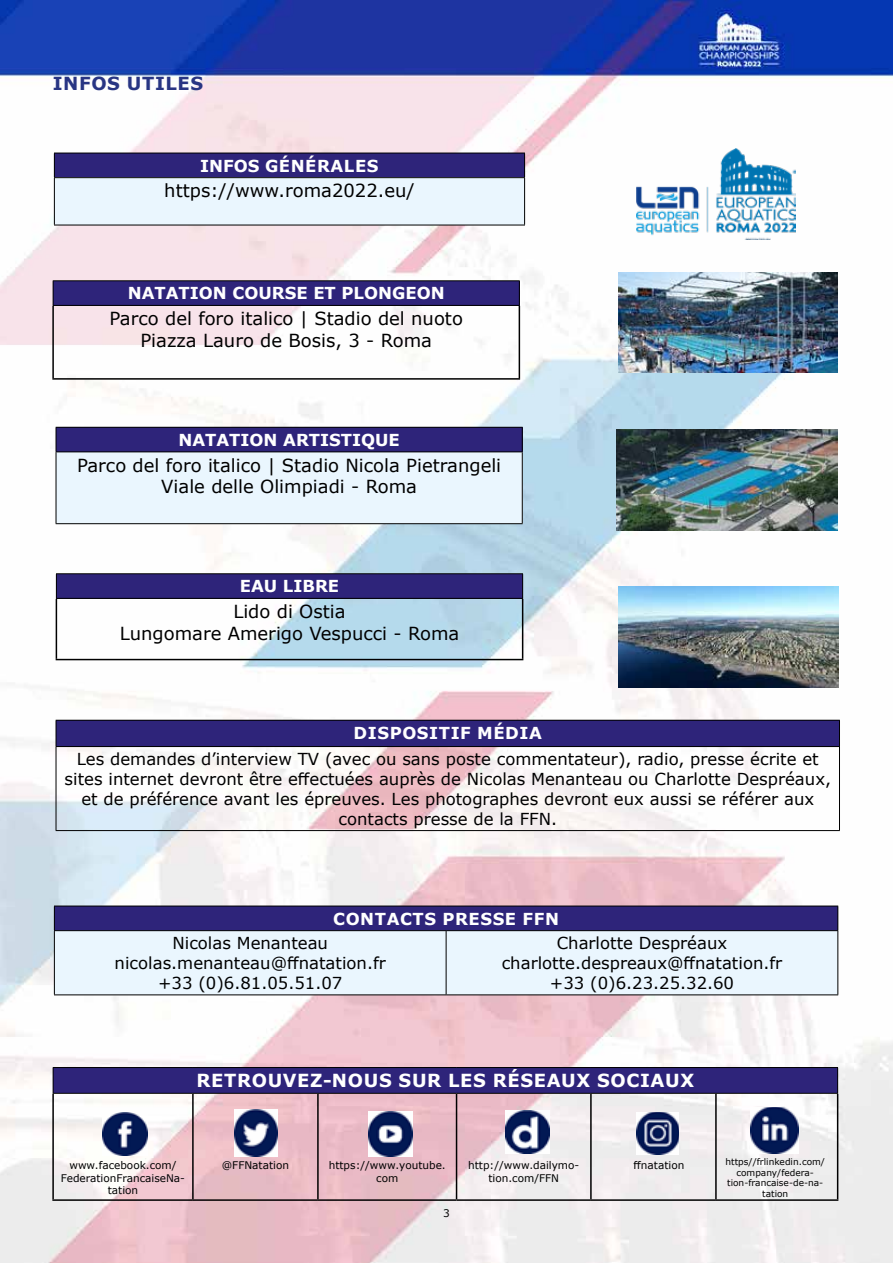
<style>
.page{position:relative;width:893px;height:1263px;background:#fff}
.page>*{position:absolute;margin:0;border:0;box-sizing:border-box;transform-origin:0 0}
.t1{font:18px/21.6px "Verdana";color:#000;text-align:center}
.t2{font:700 18px "Verdana";letter-spacing:.035em;color:#fff}
.t3{font:700 18px "Verdana";letter-spacing:.035em;color:#283583}
.t4{font:16.5px/19.8px "Verdana";color:#000;text-align:center}
.t5{font:700 16.5px "Verdana";color:#fff}
.t6{font:700 16.5px "Verdana";letter-spacing:.035em;color:#fff}
.t7{font:10.5px/12.6px "Verdana";color:#000;text-align:center}
.t8{font:9px/10.8px "Verdana";color:#000;text-align:center}
</style>
<div class="page">
<img style="left:0;top:0;width:893px;height:1263px">
<div style="left:54px;top:153px;width:471px;height:25px;background:#2e247a"></div>
<div style="left:54px;top:178px;width:471px;height:47px;background:#eaf6fe"></div>
<hr style="left:54px;top:153px;width:471px;height:1px;background:#000">
<svg style="left:54px;top:153px;width:1px;height:24px"></svg>
<svg style="left:524px;top:153px;width:1px;height:24px"></svg>
<hr style="left:54px;top:177px;width:471px;height:1px;background:#000">
<hr style="left:54px;top:178px;width:1px;height:47px;background:#000">
<hr style="left:524px;top:178px;width:1px;height:47px;background:#000">
<hr style="left:54px;top:225px;width:471px;height:1px;background:#000">
<div style="left:53px;top:281px;width:466px;height:24px;background:#2e247a"></div>
<hr style="left:52px;top:306px;width:2px;height:72px;background:#000">
<hr style="left:519px;top:306px;width:1px;height:72px;background:#000">
<hr style="left:52px;top:378px;width:468px;height:2px;background:#000">
<hr style="left:53px;top:280px;width:467px;height:1px;background:#000">
<svg style="left:53px;top:281px;width:1px;height:24px"></svg>
<svg style="left:519px;top:281px;width:1px;height:24px"></svg>
<hr style="left:53px;top:305px;width:467px;height:1px;background:#000">
<div style="left:56px;top:427px;width:466px;height:25px;background:#2e247a"></div>
<div style="left:56px;top:452px;width:466px;height:72px;background:#eaf6fe"></div>
<hr style="left:56px;top:427px;width:467px;height:1px;background:#000">
<svg style="left:56px;top:428px;width:1px;height:23px"></svg>
<svg style="left:522px;top:428px;width:1px;height:23px"></svg>
<hr style="left:56px;top:451px;width:467px;height:1px;background:#000">
<hr style="left:56px;top:452px;width:1px;height:71px;background:#000">
<hr style="left:522px;top:452px;width:1px;height:71px;background:#000">
<hr style="left:56px;top:523px;width:467px;height:1px;background:#000">
<div style="left:56px;top:574px;width:467px;height:24px;background:#2e247a"></div>
<hr style="left:56px;top:599px;width:1px;height:60px;background:#000">
<hr style="left:522px;top:599px;width:1px;height:60px;background:#000">
<hr style="left:56px;top:659px;width:467px;height:1px;background:#000">
<hr style="left:56px;top:573px;width:467px;height:1px;background:#000">
<svg style="left:56px;top:574px;width:1px;height:24px"></svg>
<svg style="left:522px;top:574px;width:1px;height:24px"></svg>
<hr style="left:56px;top:598px;width:467px;height:1px;background:#000">
<div style="left:54px;top:906px;width:784px;height:25px;background:#2e247a"></div>
<div style="left:55px;top:931px;width:782px;height:63px;background:#eaf6fe"></div>
<hr style="left:54px;top:906px;width:392px;height:1px;background:#000">
<svg style="left:54px;top:906px;width:1px;height:24px"></svg>
<hr style="left:446px;top:906px;width:392px;height:1px;background:#000">
<svg style="left:837px;top:906px;width:1px;height:24px"></svg>
<hr style="left:54px;top:930px;width:392px;height:1px;background:#000">
<hr style="left:54px;top:931px;width:1px;height:63px;background:#000">
<hr style="left:54px;top:994px;width:392px;height:1px;background:#000">
<hr style="left:446px;top:930px;width:392px;height:1px;background:#000">
<hr style="left:446px;top:931px;width:1px;height:63px;background:#000">
<hr style="left:837px;top:931px;width:1px;height:63px;background:#000">
<hr style="left:446px;top:994px;width:392px;height:1px;background:#000">
<div style="left:56px;top:720px;width:783px;height:26px;background:#2e247a"></div>
<hr style="left:56px;top:720px;width:784px;height:1px;background:#000">
<svg style="left:56px;top:721px;width:1px;height:25px"></svg>
<svg style="left:839px;top:721px;width:1px;height:25px"></svg>
<hr style="left:56px;top:746px;width:784px;height:1px;background:#000">
<hr style="left:56px;top:747px;width:1px;height:83px;background:#000">
<hr style="left:839px;top:747px;width:1px;height:83px;background:#000">
<hr style="left:56px;top:830px;width:784px;height:1px;background:#000">
<div style="left:53px;top:1067px;width:785px;height:26px;background:#2e247a"></div>
<hr style="left:52px;top:1094px;width:2px;height:105px;background:#000">
<hr style="left:192px;top:1094px;width:2px;height:105px;background:#000">
<hr style="left:317px;top:1094px;width:2px;height:105px;background:#000">
<hr style="left:456px;top:1094px;width:1px;height:105px;background:#000">
<hr style="left:590px;top:1094px;width:2px;height:105px;background:#000">
<hr style="left:715px;top:1094px;width:2px;height:105px;background:#000">
<hr style="left:837px;top:1094px;width:1px;height:105px;background:#000">
<hr style="left:52px;top:1199px;width:141px;height:2px;background:#000">
<hr style="left:193px;top:1199px;width:125px;height:2px;background:#000">
<hr style="left:318px;top:1199px;width:139px;height:2px;background:#000">
<hr style="left:457px;top:1199px;width:134px;height:2px;background:#000">
<hr style="left:591px;top:1199px;width:125px;height:2px;background:#000">
<hr style="left:716px;top:1199px;width:122px;height:2px;background:#000">
<hr style="left:53px;top:1067px;width:140px;height:1px;background:#000">
<svg style="left:53px;top:1068px;width:1px;height:25px"></svg>
<hr style="left:193px;top:1067px;width:125px;height:1px;background:#000">
<hr style="left:318px;top:1067px;width:139px;height:1px;background:#000">
<hr style="left:457px;top:1067px;width:134px;height:1px;background:#000">
<hr style="left:591px;top:1067px;width:125px;height:1px;background:#000">
<hr style="left:716px;top:1067px;width:122px;height:1px;background:#000">
<svg style="left:837px;top:1068px;width:1px;height:25px"></svg>
<hr style="left:53px;top:1093px;width:140px;height:1px;background:#000">
<hr style="left:193px;top:1093px;width:125px;height:1px;background:#000">
<hr style="left:318px;top:1093px;width:139px;height:1px;background:#000">
<hr style="left:457px;top:1093px;width:134px;height:1px;background:#000">
<hr style="left:591px;top:1093px;width:125px;height:1px;background:#000">
<hr style="left:716px;top:1093px;width:122px;height:1px;background:#000">
<img style="left:103px;top:1112px;width:44px;height:43px">
<img style="left:235px;top:1110px;width:42px;height:46px">
<img style="left:368px;top:1112px;width:44px;height:44px">
<img style="left:505px;top:1110px;width:44px;height:44px">
<img style="left:636px;top:1112px;width:43px;height:43px">
<img style="left:751px;top:1108px;width:47px;height:45px">
<img style="left:637px;top:148px;width:158px;height:91px">
<img style="left:618px;top:272px;width:219px;height:101px">
<img style="left:616px;top:429px;width:221px;height:101px">
<img style="left:618px;top:587px;width:221px;height:100px">
<p class="t3" style="left:53px;top:71px;width:152px">INFOS UTILES</p>
<p class="t6" style="left:200px;top:154px;width:180px">INFOS GÉNÉRALES</p>
<p class="t1" style="left:164px;top:180px;width:252px">https://www.roma2022.eu/</p>
<p class="t5" style="left:128px;top:282px;width:319px">NATATION COURSE ET PLONGEON</p>
<p class="t1" style="left:110px;top:308px;width:355px">Parco del foro italico | Stadio del nuoto<br>Piazza Lauro de Bosis, 3 - Roma</p>
<p class="t5" style="left:178px;top:428px;width:223px">NATATION ARTISTIQUE</p>
<p class="t1" style="left:77px;top:454px;width:426px">Parco del foro italico | Stadio Nicola Pietrangeli<br>Viale delle Olimpiadi - Roma</p>
<p class="t5" style="left:240px;top:575px;width:101px">EAU LIBRE</p>
<p class="t1" style="left:120px;top:601px;width:341px">Lido di Ostia<br>Lungomare Amerigo Vespucci - Roma</p>
<p class="t6" style="left:353px;top:721px;width:190px">DISPOSITIF MÉDIA</p>
<p class="t4" style="left:65px;top:749px;width:768px">Les demandes d’interview TV (avec ou sans poste commentateur), radio, presse écrite et sites internet devront être effectuées auprès de Nicolas Menanteau ou Charlotte Despréaux, et de préférence avant les épreuves. Les photographes devront eux aussi se référer aux contacts presse de la FFN.</p>
<p class="t6" style="left:333px;top:907px;width:227px">CONTACTS PRESSE FFN</p>
<p class="t4" style="left:115px;top:933px;width:273px">Nicolas Menanteau nicolas.menanteau@ffnatation.fr +33 (0)6.81.05.51.07</p>
<p class="t4" style="left:502px;top:933px;width:282px">Charlotte Despréaux charlotte.despreaux@ffnatation.fr +33 (0)6.23.25.32.60</p>
<p class="t2" style="left:196px;top:1068px;width:499px">RETROUVEZ-NOUS SUR LES RÉSEAUX SOCIAUX</p>
<p class="t7" style="left:61px;top:1159px;width:126px">www.facebook.com/<br>FederationFrancaiseNa&shy;tation</p>
<p class="t7" style="left:222px;top:1159px;width:69px">@FFNatation</p>
<p class="t7" style="left:329px;top:1159px;width:119px">https://www.youtube. com</p>
<p class="t7" style="left:468px;top:1159px;width:113px">http://www.dailymo&shy;tion.com/FFN</p>
<p class="t7" style="left:634px;top:1159px;width:52px">ffnatation</p>
<p class="t8" style="left:725px;top:1156px;width:101px">https//frlinkedin.com/ company/federa&shy;tion-francaise-de-na&shy;tation</p>
<p class="t7" style="left:443px;top:1207px;width:8px">3</p>
<p class="t7" style="left:443px;top:1207px;width:8px">5</p>
</div>
